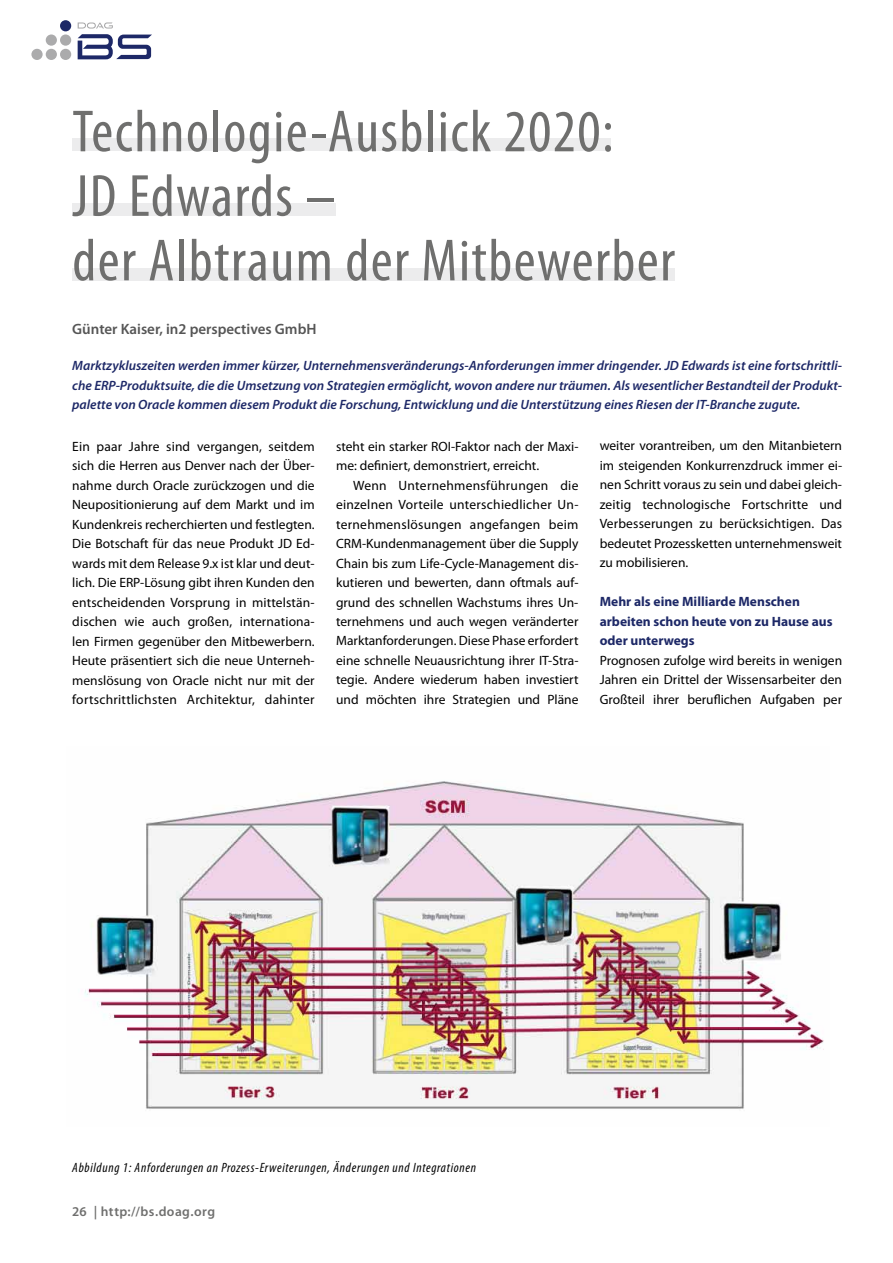
<style>
.page{position:relative;width:893px;height:1263px;background:#fff}
.page>*{position:absolute;margin:0;border:0;box-sizing:border-box;transform-origin:0 0}
.t1{font:condensed 60px/64.5px "Myriad Pro";letter-spacing:.025em;color:#6f6f6e}
.t2{font:600 15px "Myriad Pro";color:#565656}
.t3{font:13.5px/19.5px "Myriad Pro";color:#000;text-align:justify}
.t4{font:italic 600 13.5px/19.5px "Myriad Pro";color:#1d2867;text-align:justify}
.t5{font:italic condensed 13.5px "Myriad Pro";letter-spacing:.05em;color:#000}
.t6{font:700 13.5px/19.5px "Myriad Pro";color:#1d2867}
.t7{font:600 13.5px "Myriad Pro";letter-spacing:.03em;color:#6f6f6e}
</style>
<div class="page">
<div style="left:60px;top:49px;width:11px;height:11px;background:#ababac;border-radius:50%"></div>
<div style="left:60px;top:20px;width:11px;height:11px;background:#1d2867;border-radius:50%"></div>
<div style="left:46px;top:34px;width:11px;height:12px;background:#ababac;border-radius:50%"></div>
<div style="left:60px;top:34px;width:11px;height:12px;background:#ababac;border-radius:50%"></div>
<div style="left:31px;top:49px;width:12px;height:11px;background:#ababac;border-radius:50%"></div>
<div style="left:46px;top:49px;width:11px;height:11px;background:#ababac;border-radius:50%"></div>
<svg style="left:78px;top:22px;width:74px;height:37px"></svg>
<div style="left:72px;top:203px;width:264px;height:13px;background:#ececed"></div>
<div style="left:72px;top:268px;width:603px;height:13px;background:#ececed"></div>
<div style="left:72px;top:139px;width:539px;height:12px;background:#ececed"></div>
<img style="left:84px;top:781px;width:740px;height:328px">
<h1 class="t1" style="left:72px;top:98px;width:604px">Technologie-Ausblick 2020:<br>JD Edwards –<br>der Albtraum der Mitbewerber</h1>
<p class="t2" style="left:72px;top:319px;width:246px">Günter Kaiser, in2 perspectives GmbH</p>
<p class="t4" style="left:72px;top:356px;width:771px">Marktzykluszeiten werden immer kürzer, Unternehmensveränderungs-Anforderungen immer dringender. JD Edwards ist eine fortschrittli&shy;che ERP-Produktsuite, die die Umsetzung von Strategien ermöglicht, wovon andere nur träumen. Als wesentlicher Bestandteil der Produkt&shy;palette von Oracle kommen diesem Produkt die Forschung, Entwicklung und die Unterstützung eines Riesen der IT-Branche zugute.</p>
<p class="t3" style="left:72px;top:436px;width:244px">Ein paar Jahre sind vergangen, seitdem sich die Herren aus Denver nach der Über&shy;nahme durch Oracle zurückzogen und die Neupositionierung auf dem Markt und im Kundenkreis recherchierten und festlegten.<br>Die Botschaft für das neue Produkt JD Ed&shy;wards mit dem Release 9.x ist klar und deut&shy;lich. Die ERP-Lösung gibt ihren Kunden den entscheidenden Vorsprung in mittelstän&shy;dischen wie auch großen, internationa&shy;len Firmen gegenüber den Mitbewerbern.<br>Heute präsentiert sich die neue Unterneh&shy;menslösung von Oracle nicht nur mit der fortschrittlichsten Architektur, dahinter</p>
<p class="t3" style="left:336px;top:436px;width:244px">steht ein starker ROI-Faktor nach der Maxi&shy;me: definiert, demonstriert, erreicht.</p>
<p class="t3" style="left:336px;top:475px;width:244px;text-indent:17px">Wenn Unternehmensführungen die einzelnen Vorteile unterschiedlicher Un&shy;ternehmenslösungen angefangen beim CRM-Kundenmanagement über die Supply Chain bis zum Life-Cycle-Management dis&shy;kutieren und bewerten, dann oftmals auf&shy;grund des schnellen Wachstums ihres Un&shy;ternehmens und auch wegen veränderter Marktanforderungen. Diese Phase erfordert eine schnelle Neuausrichtung ihrer IT-Stra&shy;tegie. Andere wiederum haben investiert und möchten ihre Strategien und Pläne</p>
<p class="t3" style="left:600px;top:436px;width:244px">weiter vorantreiben, um den Mitanbietern im steigenden Konkurrenzdruck immer ei&shy;nen Schritt voraus zu sein und dabei gleich&shy;zeitig technologische Fortschritte und Verbesserungen zu berücksichtigen. Das bedeutet Prozessketten unternehmensweit zu mobilisieren.</p>
<p class="t6" style="left:600px;top:592px;width:234px">Mehr als eine Milliarde Menschen arbeiten schon heute von zu Hause aus oder unterwegs</p>
<p class="t3" style="left:600px;top:650px;width:244px">Prognosen zufolge wird bereits in wenigen Jahren ein Drittel der Wissensarbeiter den Großteil ihrer beruflichen Aufgaben per</p>
<p class="t5" style="left:72px;top:1159px;width:405px">Abbildung 1: Anforderungen an Prozess-Erweiterungen, Änderungen und Integrationen</p>
<p class="t7" style="left:72px;top:1203px;width:144px">26 | http://bs.doag.org</p>
</div>
